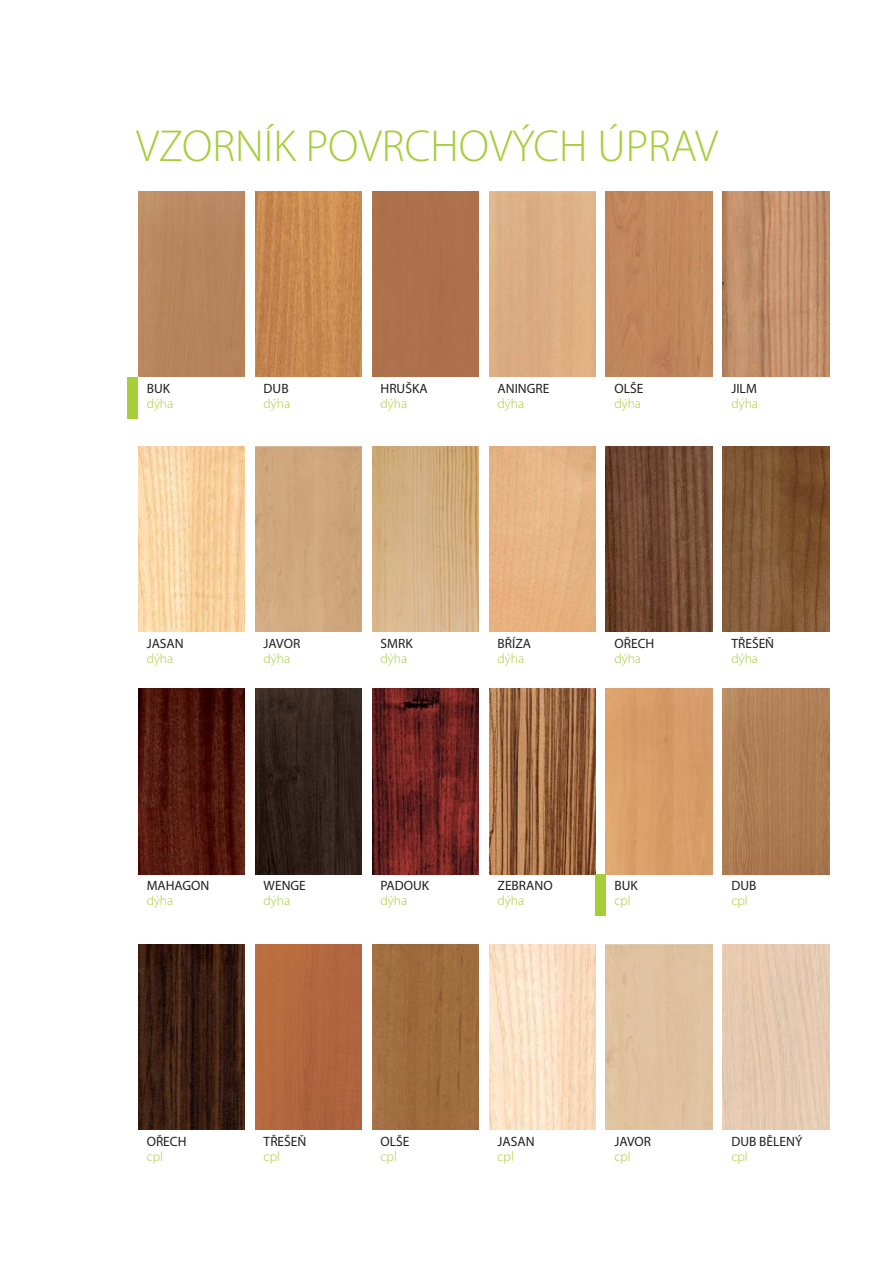
<style>
.page{position:relative;width:893px;height:1263px;background:#fff}
.page>*{position:absolute;margin:0;border:0;box-sizing:border-box;transform-origin:0 0}
.t1{font:300 45px "Myriad Pro";color:#a6ce39}
.t2{font:13.5px "Myriad Pro";color:#231f20}
.t3{font:300 13.5px "Myriad Pro";color:#a6ce39}
</style>
<div class="page">
<img style="left:255px;top:191px;width:106px;height:186px">
<img style="left:606px;top:191px;width:106px;height:186px">
<img style="left:138px;top:191px;width:106px;height:186px">
<div style="left:128px;top:377px;width:10px;height:41px;background:#a6ce39"></div>
<img style="left:723px;top:191px;width:106px;height:186px">
<img style="left:138px;top:689px;width:106px;height:185px">
<img style="left:255px;top:689px;width:106px;height:185px">
<img style="left:606px;top:689px;width:106px;height:185px">
<img style="left:723px;top:689px;width:106px;height:185px">
<div style="left:372px;top:191px;width:106px;height:186px;background:#ad714c"></div>
<img style="left:372px;top:689px;width:106px;height:185px">
<img style="left:489px;top:689px;width:106px;height:185px">
<img style="left:138px;top:446px;width:106px;height:186px">
<div style="left:255px;top:446px;width:106px;height:186px;background:#cfa67c"></div>
<img style="left:372px;top:446px;width:106px;height:186px">
<img style="left:489px;top:446px;width:106px;height:186px">
<img style="left:606px;top:446px;width:106px;height:186px">
<img style="left:723px;top:446px;width:106px;height:186px">
<img style="left:138px;top:944px;width:106px;height:185px">
<div style="left:255px;top:944px;width:106px;height:185px;background:#b3673f"></div>
<img style="left:372px;top:944px;width:106px;height:185px">
<img style="left:489px;top:944px;width:106px;height:185px">
<img style="left:723px;top:944px;width:106px;height:185px">
<div style="left:595px;top:874px;width:11px;height:42px;background:#a6ce39"></div>
<h1 class="t1" style="left:136px;top:129px;width:583px">VZORNÍK POVRCHOVÝCH ÚPRAV</h1>
<p class="t2" style="left:147px;top:383px;width:25px">BUK</p>
<p class="t3" style="left:147px;top:398px;width:28px">dýha</p>
<p class="t2" style="left:264px;top:383px;width:27px">DUB</p>
<p class="t3" style="left:264px;top:398px;width:28px">dýha</p>
<p class="t2" style="left:381px;top:383px;width:49px">HRUŠKA</p>
<p class="t3" style="left:381px;top:398px;width:28px">dýha</p>
<p class="t2" style="left:497px;top:383px;width:53px">ANINGRE</p>
<p class="t3" style="left:497px;top:398px;width:28px">dýha</p>
<p class="t2" style="left:614px;top:383px;width:30px">OLŠE</p>
<p class="t3" style="left:614px;top:398px;width:28px">dýha</p>
<p class="t2" style="left:731px;top:383px;width:27px">JILM</p>
<p class="t3" style="left:731px;top:398px;width:28px">dýha</p>
<p class="t2" style="left:147px;top:638px;width:39px">JASAN</p>
<p class="t3" style="left:147px;top:653px;width:28px">dýha</p>
<p class="t2" style="left:264px;top:638px;width:38px">JAVOR</p>
<p class="t3" style="left:264px;top:653px;width:28px">dýha</p>
<p class="t2" style="left:381px;top:638px;width:34px">SMRK</p>
<p class="t3" style="left:381px;top:653px;width:28px">dýha</p>
<p class="t2" style="left:497px;top:638px;width:35px">BŘÍZA</p>
<p class="t3" style="left:497px;top:653px;width:28px">dýha</p>
<p class="t2" style="left:614px;top:638px;width:41px">OŘECH</p>
<p class="t3" style="left:614px;top:653px;width:28px">dýha</p>
<p class="t2" style="left:731px;top:638px;width:44px">TŘEŠEŇ</p>
<p class="t3" style="left:731px;top:653px;width:28px">dýha</p>
<p class="t2" style="left:147px;top:881px;width:64px">MAHAGON</p>
<p class="t3" style="left:147px;top:896px;width:28px">dýha</p>
<p class="t2" style="left:264px;top:881px;width:44px">WENGE</p>
<p class="t3" style="left:264px;top:896px;width:28px">dýha</p>
<p class="t2" style="left:381px;top:881px;width:50px">PADOUK</p>
<p class="t3" style="left:381px;top:896px;width:28px">dýha</p>
<p class="t2" style="left:497px;top:881px;width:57px">ZEBRANO</p>
<p class="t3" style="left:497px;top:896px;width:28px">dýha</p>
<p class="t2" style="left:614px;top:881px;width:25px">BUK</p>
<p class="t3" style="left:614px;top:896px;width:18px">cpl</p>
<p class="t2" style="left:731px;top:881px;width:27px">DUB</p>
<p class="t3" style="left:731px;top:896px;width:18px">cpl</p>
<p class="t2" style="left:147px;top:1136px;width:41px">OŘECH</p>
<p class="t3" style="left:147px;top:1151px;width:18px">cpl</p>
<p class="t2" style="left:264px;top:1136px;width:44px">TŘEŠEŇ</p>
<p class="t3" style="left:264px;top:1151px;width:18px">cpl</p>
<p class="t2" style="left:381px;top:1136px;width:30px">OLŠE</p>
<p class="t3" style="left:381px;top:1151px;width:18px">cpl</p>
<p class="t2" style="left:497px;top:1136px;width:39px">JASAN</p>
<p class="t3" style="left:497px;top:1151px;width:18px">cpl</p>
<p class="t2" style="left:614px;top:1136px;width:38px">JAVOR</p>
<p class="t3" style="left:614px;top:1151px;width:18px">cpl</p>
<p class="t2" style="left:731px;top:1136px;width:72px">DUB BĚLENÝ</p>
<p class="t3" style="left:731px;top:1151px;width:18px">cpl</p>
</div>
